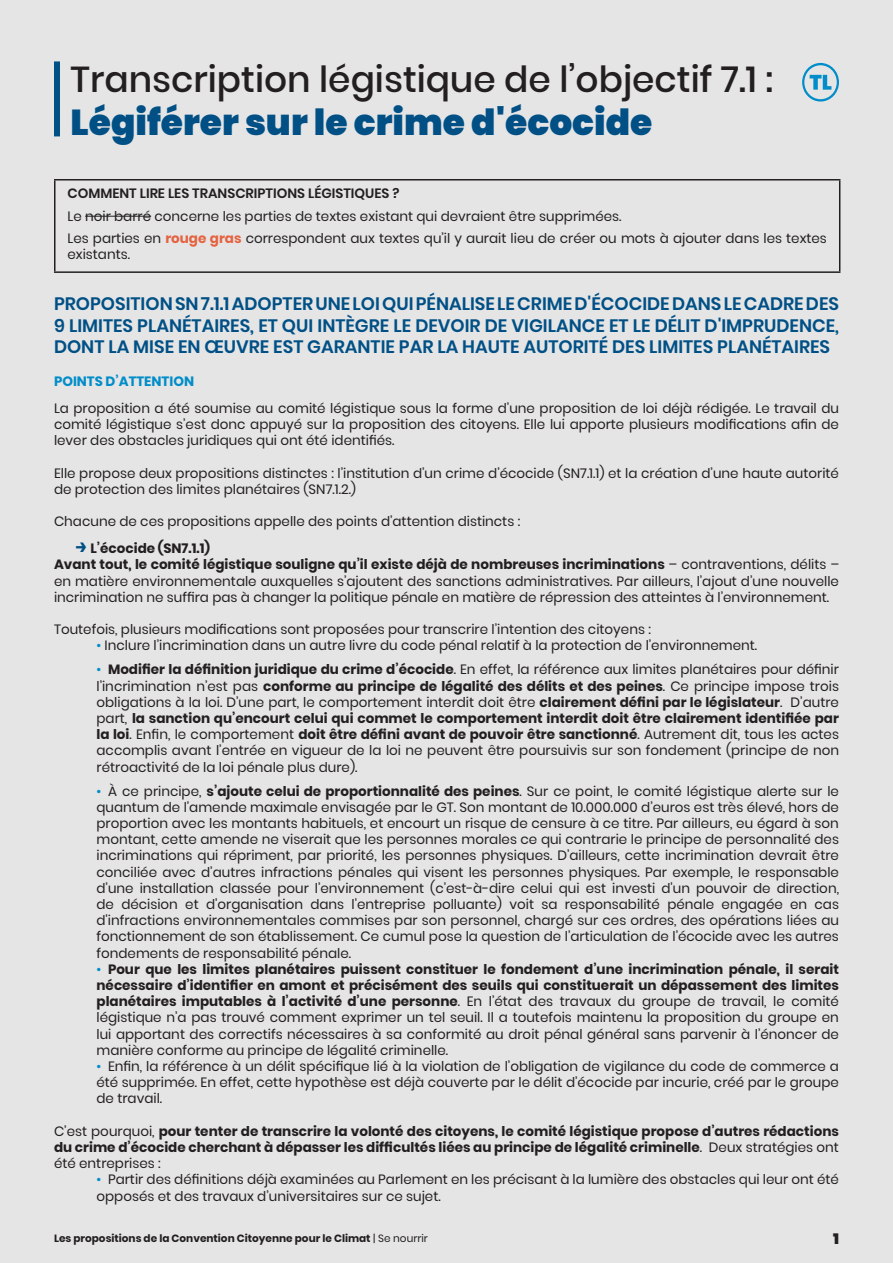
<style>
.page{position:relative;width:893px;height:1263px;background:#e5e5e5}
.page>*{position:absolute;margin:0;border:0;box-sizing:border-box;transform-origin:0 0}
.Tabs{font:500 36px "Poppins";color:#231f20}
.Tabs-2{font:900 36px "Poppins";color:#005086}
.Petit_titre{font:600 18px/21.6px "Poppins";color:#005086;text-align:justify}
.t1{font:900 15px "Poppins";color:#231f20}
.Petit_titre-2{font:13.5px/16.2px "Poppins";color:#231f20;text-align:justify}
.t2{font:700 13.5px/16.2px "Poppins";color:#231f20;text-align:justify}
.Petit_titre-3{font:600 13.5px "Poppins";color:#231f20}
.t3{font:700 13.5px "Poppins";color:#008dc9}
.t4{font:700 10.5px "Poppins";color:#231f20}
.s1{font-weight:700;color:#e46340}
.s2{font-family:"Montserrat";font-size:21px;color:#005086}
.s3{font-weight:700}
.s4{color:#008dc9}
.s5{font-weight:400}
</style>
<div class="page">
<div style="left:54px;top:61px;width:6px;height:75px;background:#005086"></div>
<hr style="left:54px;top:179px;width:786px;height:1px;background:#231f20">
<hr style="left:54px;top:180px;width:2px;height:91px;background:#231f20">
<hr style="left:839px;top:180px;width:1px;height:91px;background:#231f20">
<hr style="left:54px;top:271px;width:786px;height:2px;background:#231f20">
<hr style="left:85px;top:216px;width:66px;height:1px;background:#231f20">
<svg style="left:802px;top:63px;width:37px;height:39px"></svg>
<p class="Tabs" style="left:71px;top:58px;width:704px">Transcription légistique de l’objectif 7.1 :</p>
<p class="Tabs-2" style="left:71px;top:102px;width:583px">Légiférer sur le crime d'écocide</p>
<p class="Petit_titre-3" style="left:68px;top:186px;width:333px">COMMENT LIRE LES TRANSCRIPTIONS LÉGISTIQUES ?</p>
<p class="Petit_titre-2" style="left:68px;top:208px;width:555px">Le noir barré concerne les parties de textes existant qui devraient être supprimées.</p>
<p class="Petit_titre-2" style="left:68px;top:230px;width:761px">Les parties en <span class="s1">rouge gras</span> correspondent aux textes qu’il y aurait lieu de créer ou mots à ajouter dans les textes existants.</p>
<p class="Petit_titre" style="left:54px;top:293px;width:786px">PROPOSITION SN 7.1.1 ADOPTER UNE LOI QUI PÉNALISE LE CRIME D'ÉCOCIDE DANS LE CADRE DES 9 LIMITES PLANÉTAIRES, ET QUI INTÈGRE LE DEVOIR DE VIGILANCE ET LE DÉLIT D'IMPRUDENCE, DONT LA MISE EN ŒUVRE EST GARANTIE PAR LA HAUTE AUTORITÉ DES LIMITES PLANÉTAIRES</p>
<p class="t3" style="left:54px;top:373px;width:142px">POINTS D’ATTENTION</p>
<p class="Petit_titre-2" style="left:54px;top:400px;width:786px">La proposition a été soumise au comité légistique sous la forme d’une proposition de loi déjà rédigée. Le travail du comité légistique s’est donc appuyé sur la proposition des citoyens. Elle lui apporte plusieurs modifications afin de lever des obstacles juridiques qui ont été identifiés.</p>
<p class="Petit_titre-2" style="left:54px;top:465px;width:786px">Elle propose deux propositions distinctes : l’institution d’un crime d’écocide (SN7.1.1) et la création d’une haute autorité de protection des limites planétaires (SN7.1.2.)</p>
<p class="Petit_titre-2" style="left:54px;top:513px;width:468px">Chacune de ces propositions appelle des points d’attention distincts :</p>
<p class="t2" style="left:75px;top:540px;width:136px"><span class="s2">→</span> L’écocide (SN7.1.1)</p>
<p class="Petit_titre-2" style="left:54px;top:557px;width:786px"><span class="s3">Avant tout, le comité légistique souligne qu’il existe déjà de nombreuses incriminations</span> – contraventions, délits – en matière environnementale auxquelles s’ajoutent des sanctions administratives. Par ailleurs, l’ajout d’une nouvelle incrimination ne suffira pas à changer la politique pénale en matière de répression des atteintes à l’environnement.</p>
<p class="Petit_titre-2" style="left:54px;top:621px;width:598px">Toutefois, plusieurs modifications sont proposées pour transcrire l’intention des citoyens :</p>
<p class="Petit_titre-2" style="left:97px;top:638px;width:662px"><span class="s4">•</span> Inclure l’incrimination dans un autre livre du code pénal relatif à la protection de l’environnement.</p>
<p class="Petit_titre-2" style="left:97px;top:662px;width:744px"><span class="s4">•</span> <span class="s3">Modifier la définition juridique du crime d’écocide</span>. En effet, la référence aux limites planétaires pour définir l’incrimination n’est pas <span class="s3">conforme au principe de légalité des délits et des peines</span>. Ce principe impose trois obligations à la loi. D’une part, le comportement interdit doit être <span class="s3">clairement défini par le législateur</span>. D’autre part, <span class="s3">la sanction qu’encourt celui qui commet le comportement interdit doit être clairement identifiée par la loi</span>. Enfin, le comportement <span class="s3">doit être défini avant de pouvoir être sanctionné</span>. Autrement dit, tous les actes accomplis avant l’entrée en vigueur de la loi ne peuvent être poursuivis sur son fondement (principe de non rétroactivité de la loi pénale plus dure).</p>
<p class="Petit_titre-2" style="left:97px;top:783px;width:744px"><span class="s4">•</span> À ce principe, <span class="s3">s’ajoute celui de proportionnalité des peines</span>. Sur ce point, le comité légistique alerte sur le quantum de l’amende maximale envisagée par le GT. Son montant de 10.000.000 d’euros est très élevé, hors de proportion avec les montants habituels, et encourt un risque de censure à ce titre. Par ailleurs, eu égard à son montant, cette amende ne viserait que les personnes morales ce qui contrarie le principe de personnalité des incriminations qui répriment, par priorité, les personnes physiques. D’ailleurs, cette incrimination devrait être conciliée avec d’autres infractions pénales qui visent les personnes physiques. Par exemple, le responsable d’une installation classée pour l’environnement (c’est-à-dire celui qui est investi d'un pouvoir de direction, de décision et d'organisation dans l'entreprise polluante) voit sa responsabilité pénale engagée en cas d'infractions environnementales commises par son personnel, chargé sur ces ordres, des opérations liées au fonctionnement de son établissement. Ce cumul pose la question de l’articulation de l’écocide avec les autres fondements de responsabilité pénale.</p>
<p class="Petit_titre-2" style="left:97px;top:961px;width:744px"><span class="s4">•</span> <span class="s3">Pour que les limites planétaires puissent constituer le fondement d’une incrimination pénale, il serait nécessaire d’identifier en amont et précisément des seuils qui constituerait un dépassement des limites planétaires imputables à l’activité d’une personne</span>. En l’état des travaux du groupe de travail, le comité légistique n’a pas trouvé comment exprimer un tel seuil. Il a toutefois maintenu la proposition du groupe en lui apportant des correctifs nécessaires à sa conformité au droit pénal général sans parvenir à l’énoncer de manière conforme au principe de légalité criminelle.</p>
<p class="Petit_titre-2" style="left:97px;top:1058px;width:744px"><span class="s4">•</span> Enfin, la référence à un délit spécifique lié à la violation de l’obligation de vigilance du code de commerce a été supprimée. En effet, cette hypothèse est déjà couverte par le délit d’écocide par incurie, créé par le groupe de travail.</p>
<p class="t2" style="left:54px;top:1123px;width:786px"><span class="s5">C’est pourquoi,</span> pour tenter de transcrire la volonté des citoyens, le comité légistique propose d’autres rédactions du crime d’écocide cherchant à dépasser les difficultés liées au principe de légalité criminelle<span class="s5">. Deux stratégies ont été entreprises :</span></p>
<p class="Petit_titre-2" style="left:97px;top:1172px;width:744px"><span class="s4">•</span> Partir des définitions déjà examinées au Parlement en les précisant à la lumière des obstacles qui leur ont été opposés et des travaux d’universitaires sur ce sujet.</p>
<p class="t4" style="left:54px;top:1232px;width:375px">Les propositions de la Convention Citoyenne pour le Climat <span class="s5">| Se nourrir</span></p>
<p class="t1" style="left:833px;top:1230px;width:7px">1</p>
</div>
